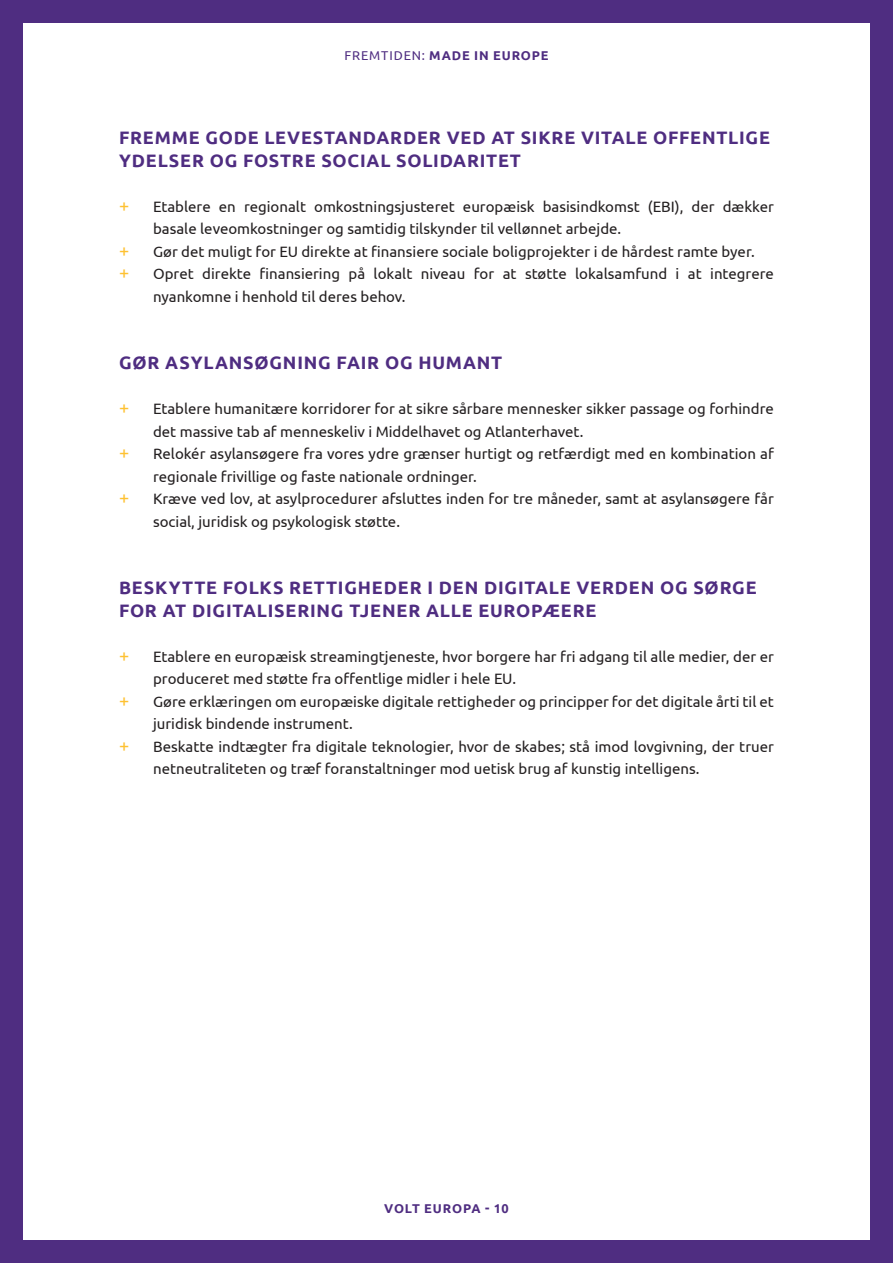
<style>
.page{position:relative;width:893px;height:1263px;background:#4f2d81}
.page>*{position:absolute;margin:0;border:0;box-sizing:border-box;transform-origin:0 0}
.t1{font:700 18px/22.5px "Ubuntu";letter-spacing:.045em;color:#4f2d81}
.t2{font:18px "Ubuntu";color:#fec131}
.t3{font:15px/22.5px "Ubuntu";color:#231f20}
.t4{font:700 12.75px "Ubuntu";letter-spacing:.07em;color:#4f2d81}
.s1{font-weight:400}
</style>
<div class="page">
<div style="left:23px;top:23px;width:847px;height:1216px;background:#fff"></div>
<p class="t4" style="left:344px;top:47px;width:206px"><span class="s1">FREMTIDEN:</span> MADE IN EUROPE</p>
<p class="t1" style="left:119px;top:126px;width:652px">FREMME GODE LEVESTANDARDER VED AT SIKRE VITALE OFFENTLIGE<br>YDELSER OG FOSTRE SOCIAL SOLIDARITET</p>
<p class="t2" style="left:119px;top:194px;width:12px">+</p>
<p class="t3" style="left:153px;top:194px;width:622px">Etablere en regionalt omkostningsjusteret europæisk basisindkomst (EBI), der dækker basale leveomkostninger og samtidig tilskynder til vellønnet arbejde.</p>
<p class="t2" style="left:119px;top:239px;width:12px">+</p>
<p class="t3" style="left:153px;top:239px;width:603px">Gør det muligt for EU direkte at finansiere sociale boligprojekter i de hårdest ramte byer.</p>
<p class="t2" style="left:119px;top:262px;width:12px">+</p>
<p class="t3" style="left:153px;top:262px;width:622px">Opret direkte finansiering på lokalt niveau for at støtte lokalsamfund i at integrere nyankomne i henhold til deres behov.</p>
<p class="t1" style="left:119px;top:351px;width:385px">GØR ASYLANSØGNING FAIR OG HUMANT</p>
<p class="t2" style="left:119px;top:397px;width:12px">+</p>
<p class="t3" style="left:153px;top:397px;width:622px">Etablere humanitære korridorer for at sikre sårbare mennesker sikker passage og forhindre det massive tab af menneskeliv i Middelhavet og Atlanterhavet.</p>
<p class="t2" style="left:119px;top:442px;width:12px">+</p>
<p class="t3" style="left:153px;top:442px;width:622px">Relokér asylansøgere fra vores ydre grænser hurtigt og retfærdigt med en kombination af regionale frivillige og faste nationale ordninger.</p>
<p class="t2" style="left:119px;top:487px;width:12px">+</p>
<p class="t3" style="left:153px;top:487px;width:622px">Kræve ved lov, at asylprocedurer afsluttes inden for tre måneder, samt at asylansøgere får social, juridisk og psykologisk støtte.</p>
<p class="t1" style="left:119px;top:576px;width:639px">BESKYTTE FOLKS RETTIGHEDER I DEN DIGITALE VERDEN OG SØRGE<br>FOR AT DIGITALISERING TJENER ALLE EUROPÆERE</p>
<p class="t2" style="left:119px;top:644px;width:12px">+</p>
<p class="t3" style="left:153px;top:644px;width:622px">Etablere en europæisk streamingtjeneste, hvor borgere har fri adgang til alle medier, der er produceret med støtte fra offentlige midler i hele EU.</p>
<p class="t2" style="left:119px;top:689px;width:12px">+</p>
<p class="t3" style="left:153px;top:689px;width:622px">Gøre erklæringen om europæiske digitale rettigheder og principper for det digitale årti til et juridisk bindende instrument.</p>
<p class="t2" style="left:119px;top:734px;width:12px">+</p>
<p class="t3" style="left:153px;top:734px;width:622px">Beskatte indtægter fra digitale teknologier, hvor de skabes; stå imod lovgivning, der truer netneutraliteten og træf foranstaltninger mod uetisk brug af kunstig intelligens.</p>
<p class="t4" style="left:384px;top:1201px;width:126px">VOLT EUROPA - 10</p>
</div>
